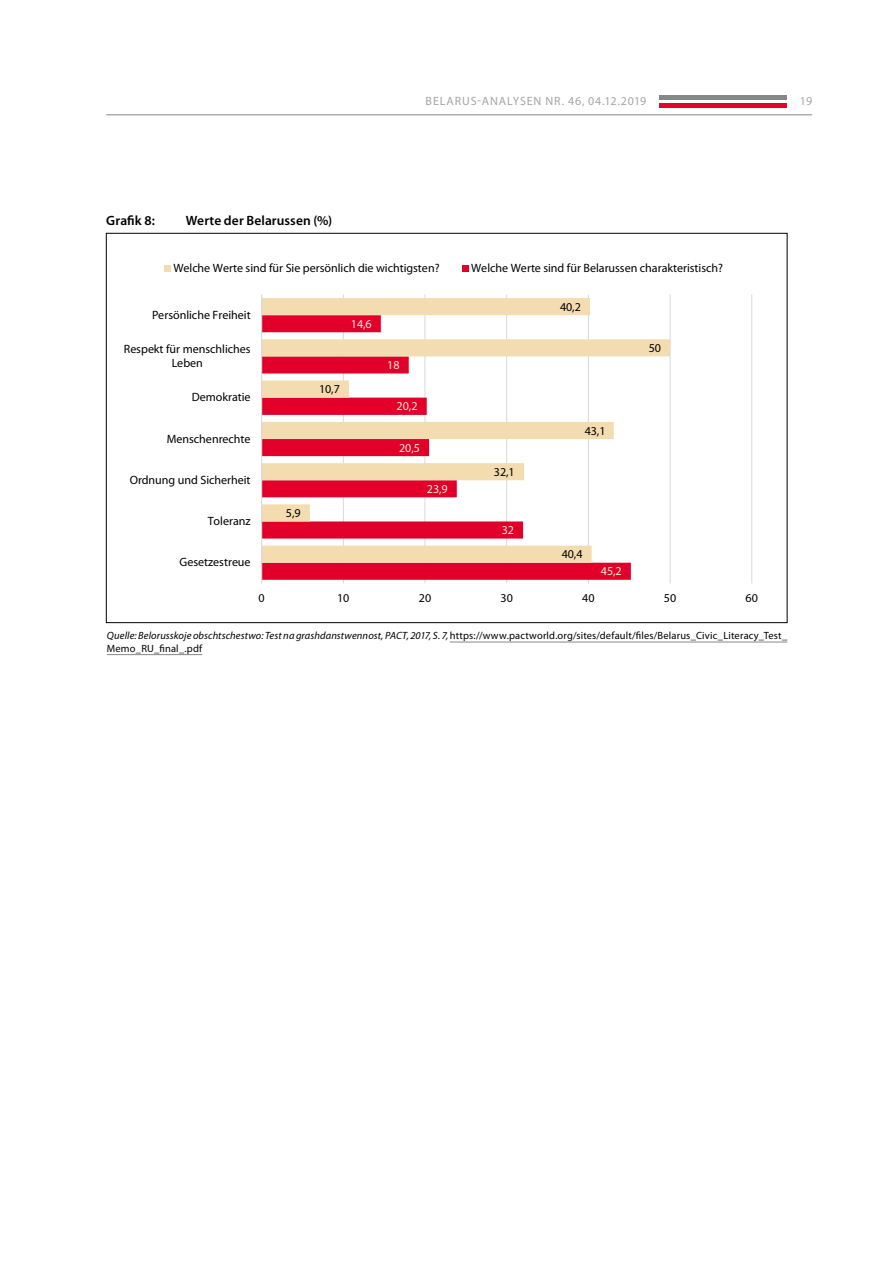
<style>
.page{position:relative;width:893px;height:1263px;background:#fff}
.page>*{position:absolute;margin:0;border:0;box-sizing:border-box;transform-origin:0 0}
.Ueberschrift_Grafik{font:600 13.5px "Myriad Pro";letter-spacing:.01em;color:#000}
.t1{font:12px/14.4px "Myriad Pro";letter-spacing:-.005em;color:#000;text-align:center}
.t2{font:12px "Myriad Pro";letter-spacing:.07em;color:#a5a5a5}
.t3{font:12px "Myriad Pro";letter-spacing:-.005em;color:#f6eed5}
.Quelle_Tabelle_Myria{font:10.5px/12.6px "Myriad Pro";letter-spacing:.015em;color:#000}
.s1{font-style:italic}
</style>
<div class="page">
<div style="left:659px;top:103px;width:128px;height:5px;background:#e40428"></div>
<hr style="left:659px;top:96px;width:128px;height:4px;background:#878787">
<hr style="left:106px;top:114px;width:706px;height:1px;background:#878787">
<hr style="left:343px;top:295px;width:1px;height:288px;background:#d9d9d9">
<hr style="left:425px;top:295px;width:1px;height:288px;background:#d9d9d9">
<hr style="left:506px;top:295px;width:1px;height:288px;background:#d9d9d9">
<hr style="left:588px;top:295px;width:1px;height:288px;background:#d9d9d9">
<hr style="left:670px;top:295px;width:1px;height:288px;background:#d9d9d9">
<hr style="left:751px;top:295px;width:1px;height:288px;background:#d9d9d9">
<div style="left:262px;top:563px;width:369px;height:17px;background:#e2002b"></div>
<svg style="left:262px;top:298px;width:408px;height:265px"></svg>
<hr style="left:261px;top:295px;width:1px;height:288px;background:#d9d9d9">
<div style="left:164px;top:265px;width:7px;height:7px;background:#f4dcb1"></div>
<div style="left:462px;top:265px;width:7px;height:7px;background:#e2002b"></div>
<hr style="left:450px;top:642px;width:337px;height:1px;background:#878787">
<hr style="left:107px;top:654px;width:95px;height:1px;background:#878787">
<p class="Ueberschrift_Grafik" style="left:106px;top:212px;width:50px">Grafik 8:</p>
<p class="Ueberschrift_Grafik" style="left:186px;top:212px;width:148px">Werte der Belarussen (%)</p>
<p class="t2" style="left:426px;top:94px;width:222px">BELARUS-ANALYSEN NR. 46, 04.12.2019</p>
<p class="t2" style="left:800px;top:94px;width:14px">19</p>
<p class="t1" style="left:173px;top:261px;width:268px">Welche Werte sind für Sie persönlich die wichtigsten?</p>
<p class="t1" style="left:471px;top:261px;width:253px">Welche Werte sind für Belarussen charakteristisch?</p>
<p class="t1" style="left:152px;top:307px;width:100px">Persönliche Freiheit</p>
<p class="t1" style="left:124px;top:341px;width:128px">Respekt für menschliches<br>Leben</p>
<p class="t1" style="left:192px;top:390px;width:60px">Demokratie</p>
<p class="t1" style="left:167px;top:431px;width:85px">Menschenrechte</p>
<p class="t1" style="left:130px;top:472px;width:122px">Ordnung und Sicherheit</p>
<p class="t1" style="left:208px;top:514px;width:44px">Toleranz</p>
<p class="t1" style="left:180px;top:555px;width:73px">Gesetzestreue</p>
<p class="t1" style="left:286px;top:506px;width:16px">5,9</p>
<p class="t3" style="left:351px;top:316px;width:22px">14,6</p>
<p class="t1" style="left:319px;top:382px;width:22px">10,7</p>
<p class="t3" style="left:387px;top:358px;width:14px">18</p>
<p class="t3" style="left:397px;top:399px;width:22px">20,2</p>
<p class="t3" style="left:399px;top:440px;width:22px">20,5</p>
<p class="t3" style="left:427px;top:481px;width:22px">23,9</p>
<p class="t1" style="left:494px;top:464px;width:22px">32,1</p>
<p class="t3" style="left:502px;top:523px;width:14px">32</p>
<p class="t1" style="left:560px;top:299px;width:22px">40,2</p>
<p class="t1" style="left:585px;top:423px;width:22px">43,1</p>
<p class="t1" style="left:649px;top:341px;width:14px">50</p>
<p class="t1" style="left:562px;top:547px;width:22px">40,4</p>
<p class="t3" style="left:601px;top:564px;width:22px">45,2</p>
<p class="t1" style="left:259px;top:591px;width:8px">0</p>
<p class="t1" style="left:337px;top:591px;width:14px">10</p>
<p class="t1" style="left:419px;top:591px;width:14px">20</p>
<p class="t1" style="left:501px;top:591px;width:14px">30</p>
<p class="t1" style="left:582px;top:591px;width:14px">40</p>
<p class="t1" style="left:664px;top:591px;width:14px">50</p>
<p class="t1" style="left:746px;top:591px;width:14px">60</p>
<p class="Quelle_Tabelle_Myria" style="left:107px;top:629px;width:682px"><span class="s1">Quelle: Belorusskoje obschtschestwo: Test na grashdanstwennost, PACT, 2017, S. 7,</span> https://www.pactworld.org/sites/default/files/Belarus_Civic_Literacy_Test_<br>Memo_RU_final_.pdf</p>
</div>
